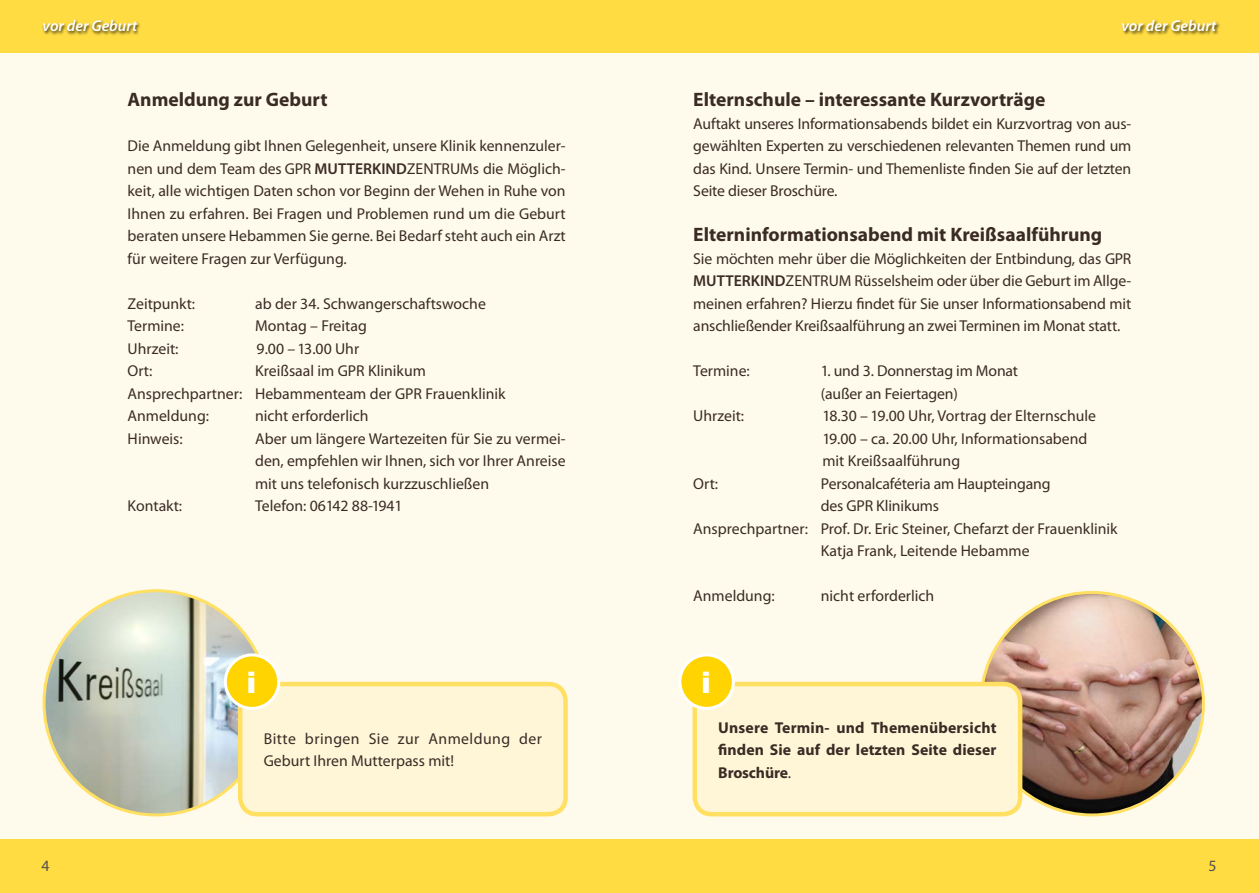
<style>
.page{position:relative;width:1259px;height:893px;background:#fff}
.page>*{position:absolute;margin:0;border:0;box-sizing:border-box;transform-origin:0 0}
.t1{font:900 29.7px "Arial";color:#fff}
.t2{font:700 19.5px "Myriad Pro";color:#3a2b24}
.t3{font:15.75px/22.5px "Myriad Pro";color:#3a2b24;text-align:justify}
.t4{font:700 15.75px/22.5px "Myriad Pro";letter-spacing:.005em;color:#3a2b24;text-align:justify}
.t5{font:15.75px/22.5px "Myriad Pro";letter-spacing:.025em;color:#3a2b24}
.t6{font:italic 600 15.75px "Myriad Pro";color:#fff}
.t7{font:15.75px "Myriad Pro";color:#554f4c}
.s1{font-weight:600}
.s2{font-weight:400}
</style>
<div class="page">
<div style="left:0;top:44px;width:1259px;height:849px;background:#fffbec"></div>
<div style="left:0;top:0;width:1259px;height:53px;background:#ffdc42"></div>
<div style="left:0;top:839px;width:1259px;height:54px;background:#ffdc42"></div>
<div style="left:1120px;top:19px;width:100px;height:17px;background:#000;opacity:.75"></div>
<div style="left:42px;top:19px;width:100px;height:17px;background:#000;opacity:.75"></div>
<img style="left:44px;top:591px;width:224px;height:224px;border-radius:112px">
<div style="left:240px;top:684px;width:325px;height:130px;background:#fff6d8;border-radius:17px"></div>
<div style="left:238px;top:682px;width:330px;height:134px;border:4px solid #ffe062;border-radius:17px"></div>
<div style="left:225px;top:655px;width:54px;height:53px;background:#ffd400;border-radius:50%"></div>
<div style="left:224px;top:653px;width:56px;height:57px;border:3px solid #fff;border-radius:50%"></div>
<img style="left:982px;top:593px;width:221px;height:222px">
<div style="left:695px;top:684px;width:325px;height:130px;background:#fff6d8;border-radius:17px"></div>
<div style="left:692px;top:682px;width:330px;height:134px;border:4px solid #ffe062;border-radius:17px"></div>
<div style="left:680px;top:655px;width:53px;height:53px;background:#ffd400;border-radius:50%"></div>
<div style="left:678px;top:653px;width:57px;height:57px;border:3px solid #fff;border-radius:50%"></div>
<p class="t6" style="left:43px;top:16px;width:96px">vor der Geburt</p>
<p class="t6" style="left:1121px;top:16px;width:96px">vor der Geburt</p>
<p class="t7" style="left:41px;top:856px;width:10px">4</p>
<p class="t2" style="left:128px;top:87px;width:201px">Anmeldung zur Geburt</p>
<p class="t3" style="left:128px;top:135px;width:439px">Die Anmeldung gibt Ihnen Gelegenheit, unsere Klinik kennenzuler&shy;nen und dem Team des GPR <span class="s1">MUTTERKIND</span>ZENTRUMs die Möglich&shy;keit, alle wichtigen Daten schon vor Beginn der Wehen in Ruhe von Ihnen zu erfahren. Bei Fragen und Problemen rund um die Geburt beraten unsere Hebammen Sie gerne. Bei Bedarf steht auch ein Arzt für weitere Fragen zur Verfügung.</p>
<p class="t3" style="left:128px;top:292px;width:69px">Zeitpunkt:</p>
<p class="t3" style="left:255px;top:292px;width:232px">ab der 34. Schwangerschaftswoche</p>
<p class="t3" style="left:128px;top:315px;width:58px">Termine:</p>
<p class="t3" style="left:255px;top:315px;width:113px">Montag – Freitag</p>
<p class="t3" style="left:128px;top:337px;width:52px">Uhrzeit:</p>
<p class="t3" style="left:257px;top:337px;width:104px">9.00 – 13.00 Uhr</p>
<p class="t3" style="left:128px;top:360px;width:26px">Ort:</p>
<p class="t3" style="left:128px;top:360px;width:379px;text-align:left;text-indent:127px">Kreißsaal im GPR Klinikum<br>Ansprechpartner: Hebammenteam der GPR Frauenklinik<br>Anmeldung:</p>
<p class="t3" style="left:255px;top:405px;width:115px">nicht erforderlich</p>
<p class="t3" style="left:128px;top:427px;width:57px">Hinweis:</p>
<p class="t3" style="left:255px;top:427px;width:312px">Aber um längere Wartezeiten für Sie zu vermei&shy;den, empfehlen wir Ihnen, sich vor Ihrer Anreise mit uns telefonisch kurzzuschließen</p>
<p class="t3" style="left:128px;top:495px;width:56px">Kontakt:</p>
<p class="t3" style="left:255px;top:495px;width:149px">Telefon: 06142 88-1941</p>
<h1 class="t1" style="left:247px;top:661px;width:11px">i</h1>
<p class="t5" style="left:264px;top:727px;width:280px">Bitte bringen Sie zur Anmeldung der<br>Geburt Ihren Mutterpass mit!</p>
<p class="t2" style="left:693px;top:87px;width:354px">Elternschule – interessante Kurzvorträge</p>
<p class="t3" style="left:693px;top:112px;width:439px">Auftakt unseres Informationsabends bildet ein Kurzvortrag von aus&shy;gewählten Experten zu verschiedenen relevanten Themen rund um das Kind. Unsere Termin- und Themenliste finden Sie auf der letzten Seite dieser Broschüre.</p>
<p class="t2" style="left:693px;top:222px;width:410px">Elterninformationsabend mit Kreißsaalführung</p>
<p class="t3" style="left:693px;top:247px;width:439px">Sie möchten mehr über die Möglichkeiten der Entbindung, das GPR <span class="s1">MUTTERKIND</span>ZENTRUM Rüsselsheim oder über die Geburt im Allge&shy;meinen erfahren? Hierzu findet für Sie unser Informationsabend mit anschließender Kreißsaalführung an zwei Terminen im Monat statt.</p>
<p class="t3" style="left:693px;top:360px;width:58px">Termine:</p>
<p class="t3" style="left:821px;top:360px;width:199px">1. und 3. Donnerstag im Monat (außer an Feiertagen)</p>
<p class="t3" style="left:693px;top:405px;width:52px">Uhrzeit:</p>
<p class="t3" style="left:822px;top:405px;width:275px;text-align:left">18.30 – 19.00 Uhr, Vortrag der Elternschule<br>19.00 – ca. 20.00 Uhr, Informationsabend mit Kreißsaalführung</p>
<p class="t3" style="left:693px;top:472px;width:26px">Ort:</p>
<p class="t3" style="left:821px;top:472px;width:231px">Personalcaféteria am Haupteingang</p>
<p class="t3" style="left:821px;top:495px;width:120px">des GPR Klinikums</p>
<p class="t3" style="left:693px;top:517px;width:426px">Ansprechpartner: Prof. Dr. Eric Steiner, Chefarzt der Frauenklinik</p>
<p class="t3" style="left:821px;top:540px;width:210px">Katja Frank, Leitende Hebamme</p>
<p class="t3" style="left:693px;top:585px;width:83px">Anmeldung:</p>
<p class="t3" style="left:821px;top:585px;width:115px">nicht erforderlich</p>
<h1 class="t1" style="left:701px;top:661px;width:11px">i</h1>
<p class="t4" style="left:718px;top:715px;width:280px">Unsere Termin- und Themenübersicht finden Sie auf der letzten Seite dieser Broschüre<span class="s2">.</span></p>
<p class="t7" style="left:1208px;top:856px;width:10px">5</p>
</div>
